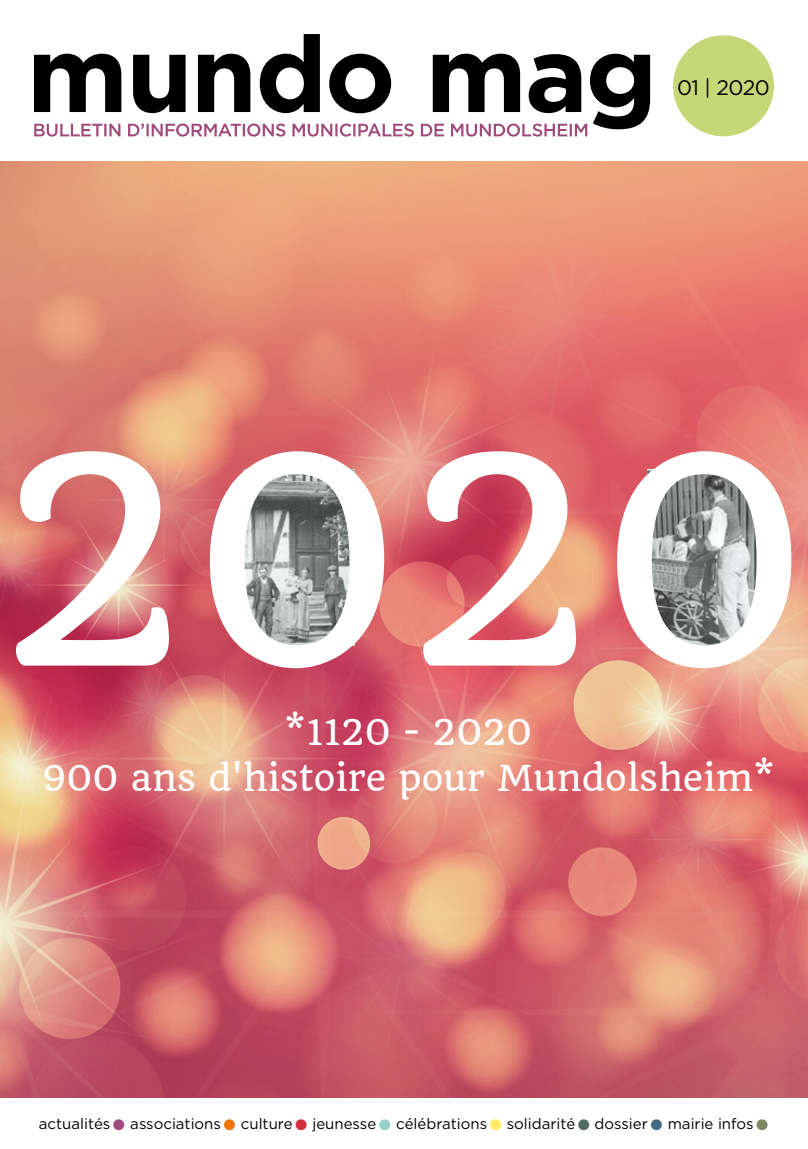
<style>
.page{position:relative;width:808px;height:1149px;background:#fff}
.page>*{position:absolute;margin:0;border:0;box-sizing:border-box;transform-origin:0 0}
.t1{font:284.4px "Quando";color:#fff}
.t2{font:34.95px/45.9px "Quando";color:#fff;text-align:center}
.t3{font:21px "Gotham";letter-spacing:-.03em;color:#000}
.t4{font:15px "Gotham";color:#000}
.s1{font-family:"Alright Sans";color:#a04a7b}
.s2{font-family:"Alright Sans";color:#ed7509}
.s3{font-family:"Alright Sans";color:#d12f3f}
.s4{font-family:"Alright Sans";color:#97d0c8}
.s5{font-family:"Alright Sans";color:#ffec64}
.s6{font-family:"Alright Sans";color:#526b62}
.s7{font-family:"Alright Sans";color:#436a83}
.s8{font-family:"Alright Sans";color:#7d8760}
</style>
<div class="page">
<div style="left:673px;top:35px;width:101px;height:101px;background:#c6d777;border-radius:50%"></div>
<img style="left:0;top:162px;width:808px;height:935px">
<img style="left:243px;top:469px;width:112px;height:175px">
<img style="left:647px;top:469px;width:111px;height:176px">
<svg style="left:34px;top:34px;width:616px;height:95px"></svg>
<svg style="left:34px;top:123px;width:553px;height:14px"></svg>
<h3 class="t3" style="left:677px;top:75px;width:94px">01 | 2020</h3>
<h1 class="t1" style="left:-4px;top:383px;width:816px">2020</h1>
<h2 class="t2" style="left:41px;top:709px;width:735px">*1120 - 2020<br>900 ans d'histoire pour Mundolsheim*</h2>
<p class="t4" style="left:39px;top:1114px;width:732px">actualités<span class="s1">●</span> associations<span class="s2">●</span> culture<span class="s3">●</span> jeunesse<span class="s4">●</span> célébrations<span class="s5">●</span> solidarité<span class="s6">●</span> dossier<span class="s7">●</span> mairie infos<span class="s8">●</span></p>
</div>
